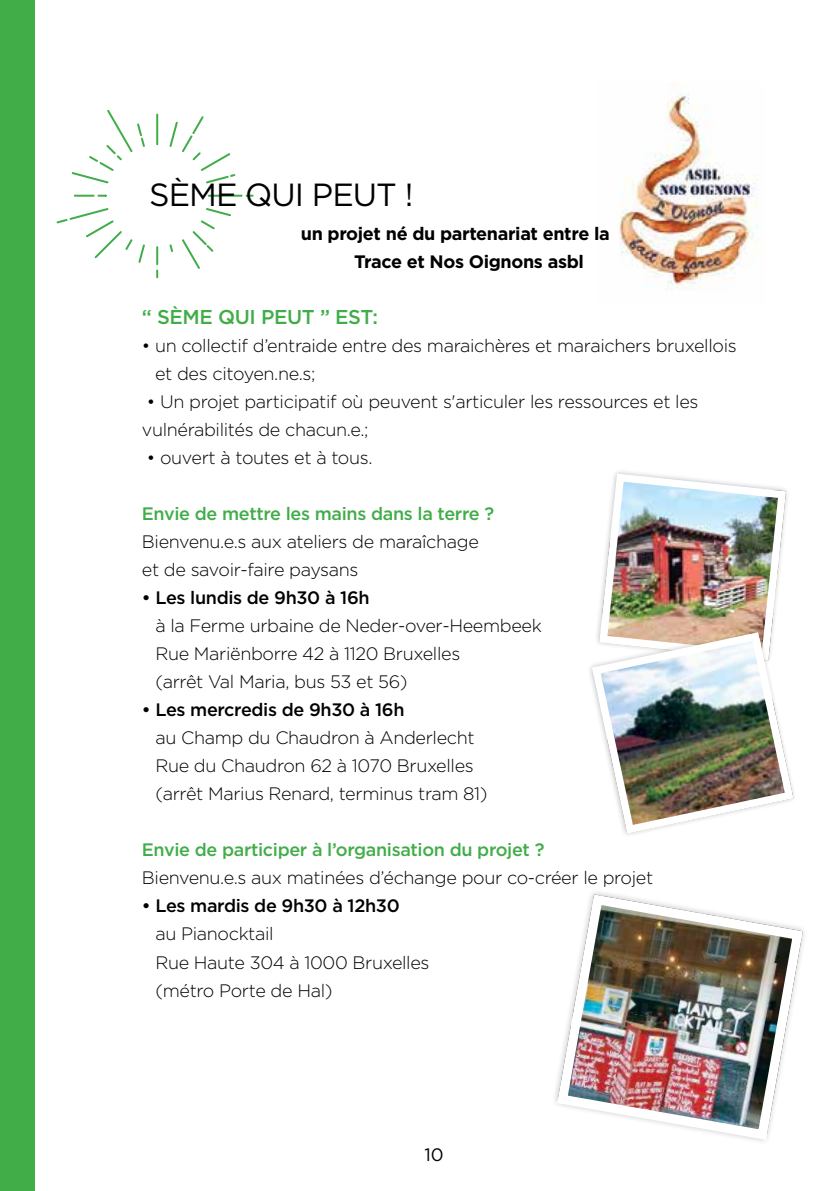
<style>
.page{position:relative;width:840px;height:1191px;background:#fff}
.page>*{position:absolute;margin:0;border:0;box-sizing:border-box;transform-origin:0 0}
.t1{font:32px "Gotham";letter-spacing:-.03em;color:#000}
.t2{font:500 20px "Gotham";letter-spacing:-.02em;color:#41ad49}
.t3{font:300 18px/28px "Gotham";letter-spacing:-.02em;color:#000}
.t4{font:500 18px "Gotham";letter-spacing:-.02em;color:#41ad49}
.t5{font:500 18px "Gotham";letter-spacing:-.02em;color:#000}
.t6{font:700 18px/28px "Gotham";letter-spacing:-.02em;color:#000}
.t7{font:18px "Gotham";color:#000}
</style>
<div class="page">
<svg style="left:56px;top:110px;width:198px;height:169px"></svg>
<div style="left:0;top:0;width:34px;height:1191px;background:#41ad49"></div>
<img style="left:619px;top:83px;width:139px;height:207px">
<img style="left:567px;top:894px;width:235px;height:235px">
<div style="left:557px;top:895px;width:244px;height:244px;border:9px solid #fff;border-radius:35px"></div>
<img style="left:607px;top:482px;width:170px;height:143px">
<div style="left:599px;top:474px;width:186px;height:186px;border:7px solid #fff;border-radius:17px"></div>
<svg style="left:590px;top:625px;width:204px;height:210px"></svg>
<img style="left:592px;top:638px;width:201px;height:195px">
<div style="left:592px;top:633px;width:200px;height:200px;border:7px solid #fff;border-radius:34px"></div>
<h1 class="t1" style="left:149px;top:174px;width:265px">SÈME QUI PEUT !</h1>
<p class="t6" style="left:354px;top:220px;width:257px;text-indent:-53px">un projet né du partenariat entre la<br>Trace et Nos Oignons asbl</p>
<p class="t2" style="left:142px;top:304px;width:237px">“ SÈME QUI PEUT ” EST:</p>
<p class="t3" style="left:155px;top:331px;width:583px;text-indent:-13px">• un collectif d’entraide entre des maraichères et maraichers bruxellois et des citoyen.ne.s;</p>
<p class="t3" style="left:142px;top:387px;width:558px">• Un projet participatif où peuvent s'articuler les ressources et les vulnérabilités de chacun.e.;</p>
<p class="t3" style="left:147px;top:443px;width:227px">• ouvert à toutes et à tous.</p>
<p class="t4" style="left:142px;top:502px;width:353px">Envie de mettre les mains dans la terre ?</p>
<p class="t3" style="left:142px;top:527px;width:338px">Bienvenu.e.s aux ateliers de maraîchage et de savoir-faire paysans</p>
<p class="t5" style="left:142px;top:586px;width:229px">• Les lundis de 9h30 à 16h</p>
<p class="t3" style="left:155px;top:611px;width:387px">à la Ferme urbaine de Neder-over-Heembeek<br>Rue Mariënborre 42 à 1120 Bruxelles<br>(arrêt Val Maria, bus 53 et 56)</p>
<p class="t5" style="left:142px;top:698px;width:264px">• Les mercredis de 9h30 à 16h</p>
<p class="t3" style="left:155px;top:723px;width:333px">au Champ du Chaudron à Anderlecht<br>Rue du Chaudron 62 à 1070 Bruxelles (arrêt Marius Renard, terminus tram 81)</p>
<p class="t4" style="left:142px;top:838px;width:404px">Envie de participer à l’organisation du projet ?</p>
<p class="t3" style="left:142px;top:863px;width:512px">Bienvenu.e.s aux matinées d’échange pour co-créer le projet</p>
<p class="t5" style="left:142px;top:894px;width:259px">• Les mardis de 9h30 à 12h30</p>
<p class="t3" style="left:155px;top:919px;width:275px">au Pianocktail<br>Rue Haute 304 à 1000 Bruxelles (métro Porte de Hal)</p>
<p class="t7" style="left:424px;top:1143px;width:21px">10</p>
</div>
